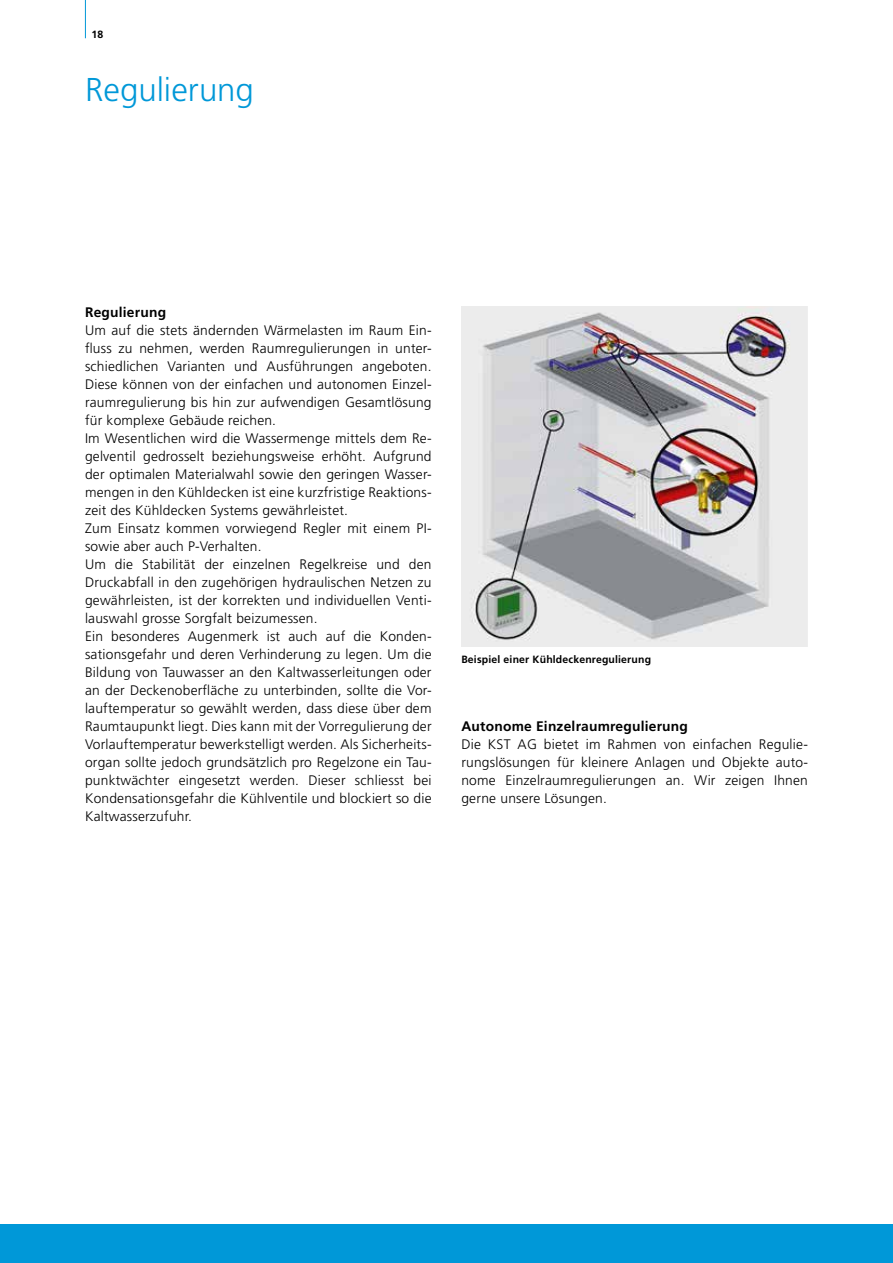
<style>
.page{position:relative;width:893px;height:1263px;background:#fff}
.page>*{position:absolute;margin:0;border:0;box-sizing:border-box;transform-origin:0 0}
.t1{font:300 33px "Frutiger LT Pro";color:#0098d8}
.t2{font:300 13.8px/18px "Frutiger LT Pro";letter-spacing:.015em;color:#000}
.t3{font:700 13.8px "Frutiger LT Pro";letter-spacing:.015em;color:#000}
.t4{font:700 10.5px "Frutiger LT Pro";letter-spacing:.015em;color:#000}
</style>
<div class="page">
<div style="left:0;top:1225px;width:893px;height:38px;background:#0098d8"></div>
<hr style="left:85px;top:0;width:1px;height:38px;background:#0098d8">
<img style="left:461px;top:306px;width:347px;height:340px">
<p class="t4" style="left:91px;top:28px;width:13px">18</p>
<h1 class="t1" style="left:85px;top:71px;width:170px">Regulierung</h1>
<p class="t3" style="left:85px;top:303px;width:83px">Regulierung</p>
<p class="t2" style="left:85px;top:321px;width:348px">Um auf die stets ändernden Wärmelasten im Raum Ein&shy;fluss zu nehmen, werden Raumregulierungen in unter&shy;schiedlichen Varianten und Ausführungen angeboten.<br>Diese können von der einfachen und autonomen Einzel&shy;raumregulierung bis hin zur aufwendigen Gesamtlösung für komplexe Gebäude reichen.<br>Im Wesentlichen wird die Wassermenge mittels dem Re&shy;gelventil gedrosselt beziehungsweise erhöht. Aufgrund der optimalen Materialwahl sowie den geringen Wasser&shy;mengen in den Kühldecken ist eine kurzfristige Reaktions&shy;zeit des Kühldecken Systems gewährleistet.<br>Zum Einsatz kommen vorwiegend Regler mit einem PI&shy;sowie aber auch P-Verhalten.<br>Um die Stabilität der einzelnen Regelkreise und den Druckabfall in den zugehörigen hydraulischen Netzen zu gewährleisten, ist der korrekten und individuellen Venti&shy;lauswahl grosse Sorgfalt beizumessen.<br>Ein besonderes Augenmerk ist auch auf die Konden&shy;sationsgefahr und deren Verhinderung zu legen. Um die Bildung von Tauwasser an den Kaltwasserleitungen oder an der Deckenoberfläche zu unterbinden, sollte die Vor&shy;lauftemperatur so gewählt werden, dass diese über dem Raumtaupunkt liegt. Dies kann mit der Vorregulierung der Vorlauftemperatur bewerkstelligt werden. Als Sicherheits&shy;organ sollte jedoch grundsätzlich pro Regelzone ein Tau&shy;punktwächter eingesetzt werden. Dieser schliesst bei Kondensationsgefahr die Kühlventile und blockiert so die Kaltwasserzufuhr.</p>
<p class="t4" style="left:461px;top:653px;width:191px">Beispiel einer Kühldeckenregulierung</p>
<p class="t3" style="left:461px;top:718px;width:228px">Autonome Einzelraumregulierung</p>
<p class="t2" style="left:461px;top:735px;width:348px;text-align:justify">Die KST AG bietet im Rahmen von einfachen Regulie&shy;rungslösungen für kleinere Anlagen und Objekte auto&shy;nome Einzelraumregulierungen an. Wir zeigen Ihnen gerne unsere Lösungen.</p>
</div>
